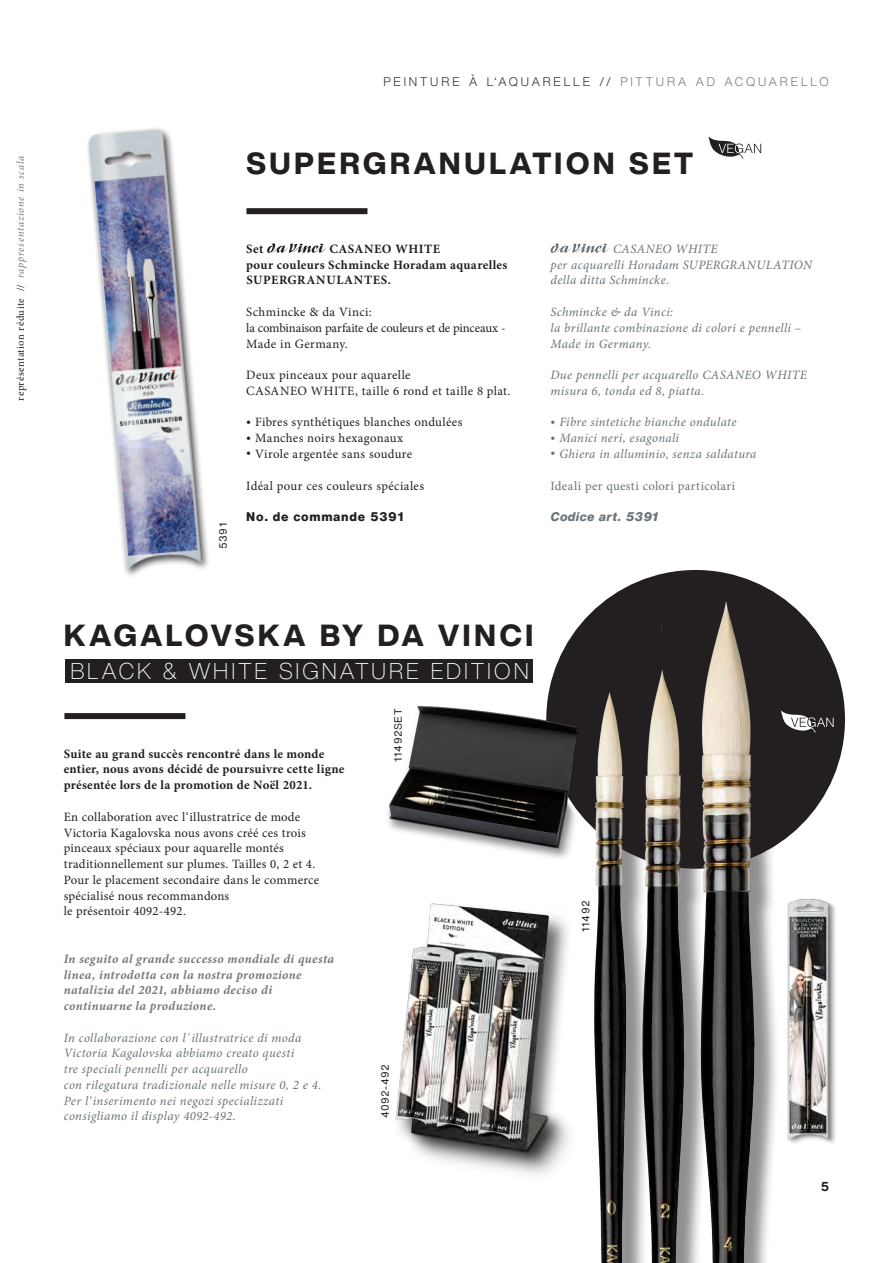
<style>
.page{position:relative;width:893px;height:1263px;background:#fff}
.page>*{position:absolute;margin:0;border:0;box-sizing:border-box;transform-origin:0 0}
.t1{font:800 30px "Helvetica Now Display";letter-spacing:.11em;color:#231f20}
.t2{font:300 expanded 22.5px "Helvetica Now Display";letter-spacing:.13em;color:#fff}
.t3{font:italic 12.75px/15.8px "Minion Pro";letter-spacing:.025em;color:#697379}
.t4{font:12.75px/15.8px "Minion Pro";letter-spacing:.02em;color:#231f20}
.t5{font:700 12.75px/15.8px "Minion Pro";letter-spacing:.02em;color:#231f20}
.t6{font:italic 700 12.75px/15.8px "Minion Pro";letter-spacing:.03em;color:#76787b}
.t7{font:12.75px "Minion Pro";letter-spacing:.03em;color:#697379}
.t8{font:700 12.75px "Helvetica Now Text";color:#231f20}
.t9{font:300 12.3px "Helvetica Now Text";letter-spacing:.17em;color:#231f20}
.t10{font:800 12.3px "Helvetica Now Text";letter-spacing:.055em;color:#231f20}
.t11{font:italic 700 expanded 12.3px "Helvetica Now Text";letter-spacing:.025em;color:#697379}
.t12{font:10.5px "Minion Pro";letter-spacing:.03em;color:#231f20}
.t13{font:10.5px "Helvetica Now Text";letter-spacing:.04em;color:#231f20}
.s1{font-style:italic;color:#76787b}
.s2{color:#697379}
.s3{font-style:normal}
</style>
<div class="page">
<img style="left:395px;top:903px;width:102px;height:266px">
<img style="left:387px;top:706px;width:110px;height:142px">
<img style="left:87px;top:128px;width:121px;height:448px">
<img style="left:497px;top:583px;width:340px;height:680px">
<svg style="left:267px;top:243px;width:59px;height:10px"></svg>
<svg style="left:550px;top:243px;width:59px;height:10px"></svg>
<div style="left:246px;top:208px;width:121px;height:6px;background:#231f20"></div>
<div style="left:65px;top:659px;width:468px;height:24px;background:#231f20"></div>
<div style="left:64px;top:713px;width:121px;height:6px;background:#231f20"></div>
<svg style="left:709px;top:137px;width:52px;height:22px"></svg>
<svg style="left:781px;top:710px;width:53px;height:23px"></svg>
<p class="t12" style="left:14px;top:400px;width:246px;rotate:-90deg">représentation réduite // <span class="s1">rappresentazione in scala</span></p>
<p class="t9" style="left:383px;top:73px;width:447px">PEINTURE À L‘AQUARELLE // <span class="s2">PITTURA AD ACQUARELLO</span></p>
<h1 class="t1" style="left:247px;top:143px;width:448px">SUPERGRANULATION SET</h1>
<p class="t13" style="left:215px;top:549px;width:28px;rotate:-90deg">5391</p>
<p class="t5" style="left:246px;top:241px;width:263px;text-indent:83px">CASANEO WHITE<br>pour couleurs Schmincke Horadam aquarelles<br>SUPERGRANULANTES.</p>
<p class="t4" style="left:246px;top:304px;width:261px">Schmincke &amp; da Vinci:<br>la combinaison parfaite de couleurs et de pinceaux -<br>Made in Germany.</p>
<p class="t4" style="left:246px;top:367px;width:266px">Deux pinceaux pour aquarelle<br>CASANEO WHITE, taille 6 rond et taille 8 plat.</p>
<p class="t4" style="left:246px;top:414px;width:218px">• Fibres synthétiques blanches ondulées</p>
<p class="t4" style="left:246px;top:430px;width:158px">• Manches noirs hexagonaux</p>
<p class="t4" style="left:246px;top:446px;width:168px">• Virole argentée sans soudure</p>
<p class="t4" style="left:246px;top:478px;width:179px">Idéal pour ces couleurs spéciales</p>
<p class="t10" style="left:246px;top:507px;width:159px">No. de commande 5391</p>
<p class="t5" style="left:246px;top:241px;width:19px">Set</p>
<p class="t3" style="left:550px;top:241px;width:263px;text-indent:63px">CASANEO WHITE<br>per acquarelli Horadam SUPERGRANULATION della ditta Schmincke.</p>
<p class="t3" style="left:550px;top:304px;width:252px">Schmincke &amp; da Vinci:<br>la brillante combinazione di colori e pennelli –<br>Made in Germany.</p>
<p class="t3" style="left:550px;top:367px;width:258px">Due pennelli per acquarello CASANEO WHITE misura 6, tonda ed 8, piatta.</p>
<p class="t3" style="left:550px;top:414px;width:188px"><span class="s3">•</span> Fibre sintetiche bianche ondulate</p>
<p class="t3" style="left:550px;top:430px;width:130px"><span class="s3">•</span> Manici neri, esagonali</p>
<p class="t3" style="left:550px;top:446px;width:207px"><span class="s3">•</span> Ghiera in alluminio, senza saldatura</p>
<p class="t7" style="left:550px;top:477px;width:186px">Ideali per questi colori particolari</p>
<p class="t11" style="left:550px;top:507px;width:109px">Codice art. 5391</p>
<h1 class="t1" style="left:64px;top:615px;width:471px">KAGALOVSKA BY DA VINCI</h1>
<h2 class="t2" style="left:70px;top:656px;width:460px">BLACK &amp; WHITE SIGNATURE EDITION</h2>
<p class="t5" style="left:64px;top:745px;width:282px">Suite au grand succès rencontré dans le monde entier, nous avons décidé de poursuivre cette ligne présentée lors de la promotion de Noël 2021.</p>
<p class="t4" style="left:64px;top:809px;width:257px">En collaboration avec l‘illustratrice de mode Victoria Kagalovska nous avons créé ces trois pinceaux spéciaux pour aquarelle montés traditionnellement sur plumes. Tailles 0, 2 et 4.<br>Pour le placement secondaire dans le commerce spécialisé nous recommandons<br>le présentoir 4092-492.</p>
<p class="t6" style="left:64px;top:950px;width:272px">In seguito al grande successo mondiale di questa linea, introdotta con la nostra promozione natalizia del 2021, abbiamo deciso di continuarne la produzione.</p>
<p class="t3" style="left:64px;top:1030px;width:259px">In collaborazione con l´illustratrice di moda Victoria Kagalovska abbiamo creato questi<br>tre speciali pennelli per acquarello<br>con rilegatura tradizionale nelle misure 0, 2 e 4.<br>Per l‘inserimento nei negozi specializzati consigliamo il display 4092-492.</p>
<p class="t13" style="left:390px;top:761px;width:55px;rotate:-90deg">11492SET</p>
<p class="t13" style="left:377px;top:1118px;width:56px;rotate:-90deg">4092-492</p>
<p class="t13" style="left:578px;top:932px;width:32px;rotate:-90deg">11492</p>
<p class="t8" style="left:821px;top:1177px;width:10px">5</p>
</div>
